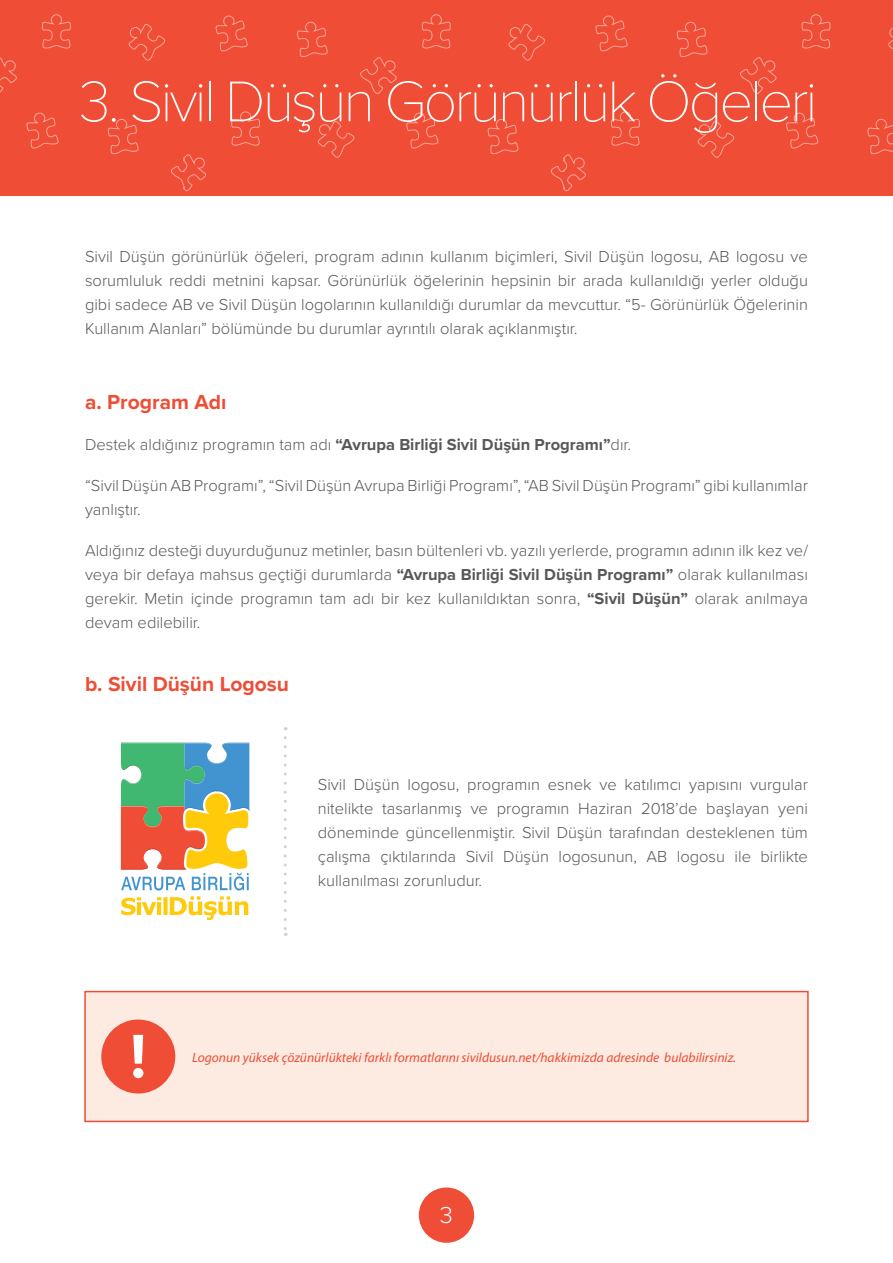
<style>
.page{position:relative;width:893px;height:1263px;background:#fff}
.page>*{position:absolute;margin:0;border:0;box-sizing:border-box;transform-origin:0 0}
.t1{font:100 59.4px "Proxima Nova T";letter-spacing:-.05em;color:#fff}
.t2{font:300 24px "Proxima Nova";color:#fff}
.heading2{font:700 21px "Proxima Nova";color:#ef4d35}
.body{font:300 16.5px/24px "Proxima Nova";color:#57585a;text-align:justify}
.kutu{font:italic 13.5px "Myriad Pro";color:#ef4d35}
.s1{font-weight:700}
</style>
<div class="page">
<div style="left:419px;top:1187px;width:55px;height:56px;background:#ef4d35;border-radius:50%"></div>
<div style="left:0;top:0;width:183px;height:196px;background:#ef4d35"></div>
<div style="left:183px;top:0;width:380px;height:196px;background:#ef4d35"></div>
<div style="left:563px;top:0;width:330px;height:196px;background:#ef4d35"></div>
<div style="left:85px;top:991px;width:723px;height:130px;background:#fdebe1"></div>
<div style="left:84px;top:991px;width:725px;height:131px;border:2px solid #ef4d35"></div>
<div style="left:101px;top:1019px;width:74px;height:74px;background:#ef4d35;border-radius:50%"></div>
<svg style="left:133px;top:1035px;width:10px;height:43px"></svg>
<svg style="left:121px;top:896px;width:127px;height:24px"></svg>
<svg style="left:121px;top:743px;width:128px;height:147px"></svg>
<svg style="left:284px;top:738px;width:3px;height:198px"></svg>
<p class="t1" style="left:79px;top:57px;width:740px">3. Sivil Düşün Görünürlük Öğeleri</p>
<p class="body" style="left:85px;top:243px;width:724px">Sivil Düşün görünürlük öğeleri, program adının kullanım biçimleri, Sivil Düşün logosu, AB logosu ve sorumluluk reddi metnini kapsar. Görünürlük öğelerinin hepsinin bir arada kullanıldığı yerler olduğu gibi sadece AB ve Sivil Düşün logolarının kullanıldığı durumlar da mevcuttur. “5- Görünürlük Öğelerinin Kullanım Alanları” bölümünde bu durumlar ayrıntılı olarak açıklanmıştır.</p>
<p class="heading2" style="left:85px;top:386px;width:143px">a. Program Adı</p>
<p class="body" style="left:85px;top:431px;width:547px">Destek aldığınız programın tam adı <span class="s1">“Avrupa Birliği Sivil Düşün Programı”</span>dır.</p>
<p class="body" style="left:85px;top:472px;width:724px">“Sivil Düşün AB Programı”, “Sivil Düşün Avrupa Birliği Programı”, “AB Sivil Düşün Programı” gibi kullanımlar yanlıştır.</p>
<p class="body" style="left:85px;top:537px;width:724px">Aldığınız desteği duyurduğunuz metinler, basın bültenleri vb. yazılı yerlerde, programın adının ilk kez ve/ veya bir defaya mahsus geçtiği durumlarda <span class="s1">“Avrupa Birliği Sivil Düşün Programı”</span> olarak kullanılması gerekir. Metin içinde programın tam adı bir kez kullanıldıktan sonra, <span class="s1">“Sivil Düşün”</span> olarak anılmaya devam edilebilir.</p>
<p class="heading2" style="left:85px;top:668px;width:205px">b. Sivil Düşün Logosu</p>
<p class="body" style="left:318px;top:771px;width:492px">Sivil Düşün logosu, programın esnek ve katılımcı yapısını vurgular nitelikte tasarlanmış ve programın Haziran 2018’de başlayan yeni döneminde güncellenmiştir. Sivil Düşün tarafından desteklenen tüm çalışma çıktılarında Sivil Düşün logosunun, AB logosu ile birlikte kullanılması zorunludur.</p>
<p class="kutu" style="left:192px;top:1049px;width:546px">Logonun yüksek çözünürlükteki farklı formatlarını sivildusun.net/hakkimizda adresinde bulabilirsiniz.</p>
<h2 class="t2" style="left:440px;top:1197px;width:15px">3</h2>
</div>
